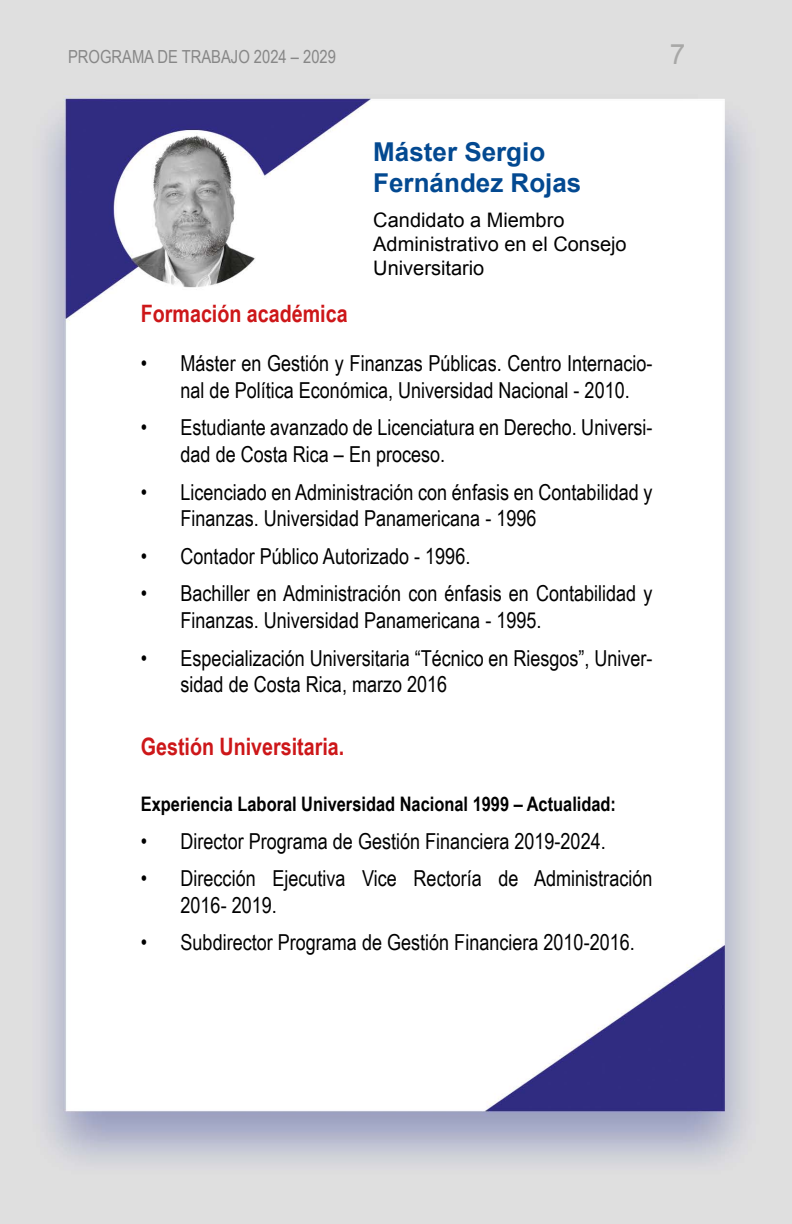
<style>
.page{position:relative;width:792px;height:1224px;background:#fff}
.page>*{position:absolute;margin:0;border:0;box-sizing:border-box;transform-origin:0 0}
.t1{font:28px "Arial";color:#a8a8a7}
.t2{font:700 26px/31.2px "Arial";color:#034991}
.t3{font:700 24px "Arial Narrow";color:#cd1719}
.t4{font:22px/26.4px "Arial Narrow";color:#000}
.t5{font:20px/24px "Arial";color:#000}
.t6{font:700 20px "Arial Narrow";color:#000}
.t7{font:18px "Arial Narrow";color:#878787}
</style>
<div class="page">
<img style="left:0;top:0;width:792px;height:1224px">
<p class="t7" style="left:68px;top:44px;width:270px">PROGRAMA DE TRABAJO 2024 – 2029</p>
<p class="t1" style="left:670px;top:36px;width:17px">7</p>
<p class="t2" style="left:373px;top:137px;width:210px">Máster Sergio<br>Fernández Rojas</p>
<p class="t5" style="left:373px;top:208px;width:255px">Candidato a Miembro<br>Administrativo en el Consejo<br>Universitario</p>
<p class="t3" style="left:141px;top:296px;width:208px">Formación académica</p>
<p class="t4" style="left:181px;top:350px;width:473px;text-indent:-40px">• Máster en Gestión y Finanzas Públicas. Centro Internacio&shy;nal de Política Económica, Universidad Nacional - 2010.</p>
<p class="t4" style="left:181px;top:414px;width:473px;text-indent:-40px">• Estudiante avanzado de Licenciatura en Derecho. Universi&shy;dad de Costa Rica – En proceso.</p>
<p class="t4" style="left:181px;top:478px;width:473px;text-indent:-40px">• Licenciado en Administración con énfasis en Contabilidad y<br>Finanzas. Universidad Panamericana - 1996</p>
<p class="t4" style="left:141px;top:542px;width:331px">• Contador Público Autorizado - 1996.</p>
<p class="t4" style="left:181px;top:580px;width:473px;text-indent:-40px">• Bachiller en Administración con énfasis en Contabilidad y<br>Finanzas. Universidad Panamericana - 1995.</p>
<p class="t4" style="left:181px;top:644px;width:473px;text-indent:-40px">• Especialización Universitaria “Técnico en Riesgos”, Univer&shy;sidad de Costa Rica, marzo 2016</p>
<p class="t3" style="left:141px;top:728px;width:205px">Gestión Universitaria.</p>
<p class="t6" style="left:141px;top:789px;width:477px">Experiencia Laboral Universidad Nacional 1999 – Actualidad:</p>
<p class="t4" style="left:141px;top:827px;width:466px">• Director Programa de Gestión Financiera 2019-2024.</p>
<p class="t4" style="left:181px;top:864px;width:473px;text-indent:-40px">• Dirección Ejecutiva Vice Rectoría de Administración<br>2016- 2019.</p>
<p class="t4" style="left:141px;top:929px;width:495px">• Subdirector Programa de Gestión Financiera 2010-2016.</p>
</div>
